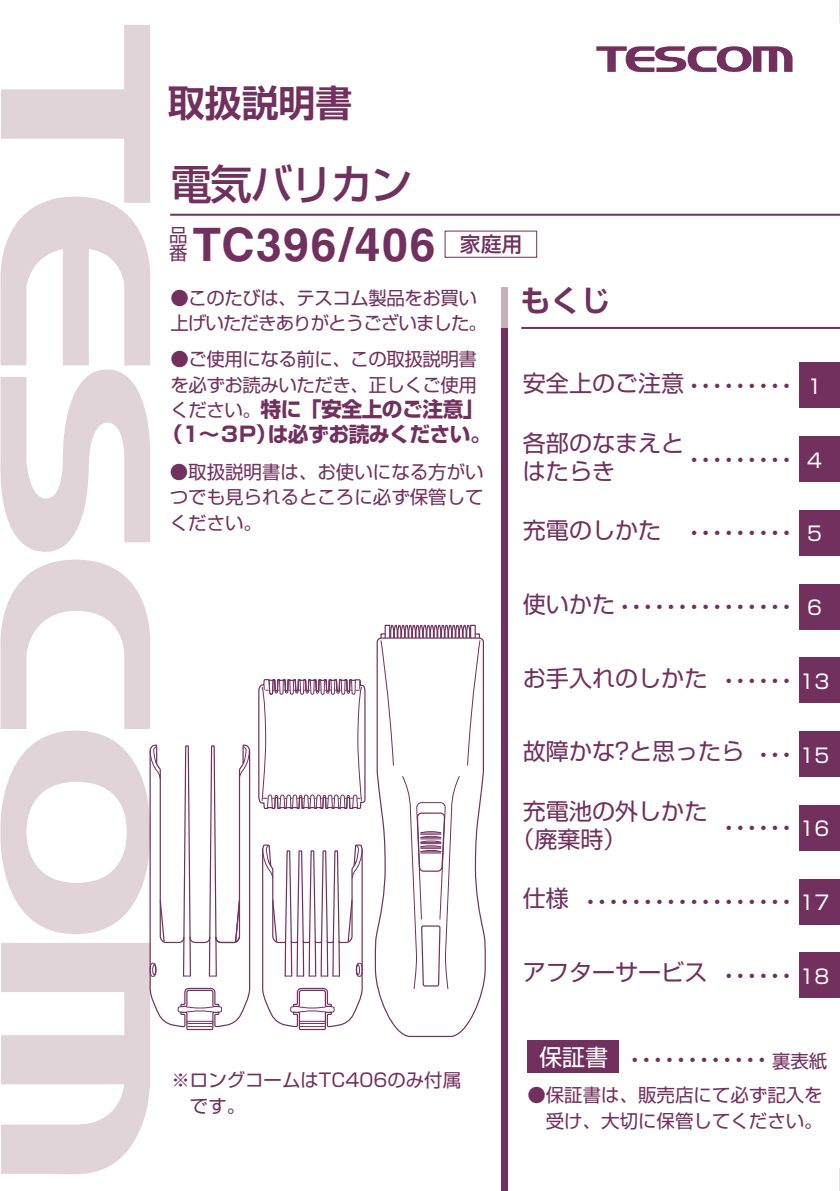
<style>
.page{position:relative;width:840px;height:1191px;background:#fff}
.page>*{position:absolute;margin:0;border:0;box-sizing:border-box;transform-origin:0 0}
.t1{font:700 46.2px "Helvetica";letter-spacing:.03em;color:#71305e}
.t2{font:41.6px "Shin Go Pr 5 Medium 90 msp RKSJ H";letter-spacing:-.035em;color:#71305e}
.t3{font:37px "Shin Go Pr 5 De Bold 90 msp RKSJ H";color:#71305e}
.t4{font:34.6px/73.6px "Shin Go Pr 5 Regular 90 msp RKSJ H";color:#71305e;text-align:right}
.t5{font:30px "Shin Go Pr 5 De Bold 90 msp RKSJ H";color:#71305e}
.t6{font:23px/27.6px "Shin Go Pr 5 Regular 90 msp RKSJ H";color:#71305e}
.t7{font:20.8px/25.4px "Shin Go Pr 5 Bold 90 msp RKSJ H";letter-spacing:-.025em;color:#71305e;text-align:center}
.t8{font:20.8px "Shin Go Pr 5 Medium 90 msp RKSJ H";color:#71305e}
.t9{font:19.6px "Shin Go Pr 5 Regular 90 msp RKSJ H";color:#fff}
.t10{font:18.4px/25.4px "Shin Go Pr 5 Regular 90 msp RKSJ H";color:#71305e}
.t11{font:18.4px/25.4px "Shin Go Pr 5 Regular 90 msp RKSJ H";letter-spacing:-.05em;color:#71305e}
.t12{font:18.4px/25.4px "Shin Go Pr 5 Regular 90 msp RKSJ H";letter-spacing:-.025em;color:#71305e}
.s1{font-family:"Shin Go Pr 5 Regular 90 msp RKSJ H";font-size:18.4px}
.s2{font-size:18.4px}
</style>
<div class="page">
<svg style="left:839px;top:1168px;width:1px;height:22px"></svg>
<svg style="left:839px;top:0;width:1px;height:22px"></svg>
<div style="left:501px;top:325px;width:6px;height:865px;background:#71305e"></div>
<div style="left:501px;top:287px;width:6px;height:40px;background:#c8b0bb"></div>
<svg style="left:596px;top:46px;width:197px;height:26px"></svg>
<hr style="left:170px;top:214px;width:669px;height:2px;background:#71305e">
<hr style="left:521px;top:327px;width:318px;height:2px;background:#71305e">
<div style="left:445px;top:230px;width:92px;height:28px;border:1px solid #71305e"></div>
<div style="left:799px;top:363px;width:40px;height:45px;background:#71305e"></div>
<div style="left:799px;top:436px;width:40px;height:46px;background:#71305e"></div>
<div style="left:799px;top:510px;width:40px;height:45px;background:#71305e"></div>
<div style="left:799px;top:584px;width:40px;height:45px;background:#71305e"></div>
<div style="left:799px;top:657px;width:40px;height:46px;background:#71305e"></div>
<div style="left:799px;top:731px;width:40px;height:45px;background:#71305e"></div>
<div style="left:799px;top:805px;width:40px;height:45px;background:#71305e"></div>
<div style="left:799px;top:878px;width:40px;height:46px;background:#71305e"></div>
<div style="left:799px;top:952px;width:40px;height:46px;background:#71305e"></div>
<div style="left:527px;top:1040px;width:92px;height:33px;background:#71305e"></div>
<svg style="left:374px;top:638px;width:112px;height:399px"></svg>
<svg style="left:380px;top:624px;width:101px;height:142px"></svg>
<svg style="left:402px;top:775px;width:58px;height:214px"></svg>
<svg style="left:0;top:25px;width:251px;height:1149px"></svg>
<svg style="left:258px;top:679px;width:108px;height:351px"></svg>
<h3 class="t3" style="left:168px;top:90px;width:186px">取扱説明書</h3>
<h2 class="t2" style="left:171px;top:168px;width:243px">電気バリカン</h2>
<p class="t10" style="left:169px;top:228px;width:20px;line-height:18.4px">品番</p>
<h1 class="t1" style="left:193px;top:227px;width:244px">TC396/406</h1>
<p class="t8" style="left:460px;top:237px;width:64px">家庭用</p>
<p class="t11" style="left:170px;top:288px;width:318px">●このたびは、テスコム製品をお買い上げいただきありがとうございました。</p>
<p class="t12" style="left:170px;top:349px;width:308px">●ご使用になる前に、この取扱説明書を必ずお読みいただき、正しくご使用</p>
<p class="t7" style="left:162px;top:399px;width:330px"><span class="s1">ください。</span>特に「安全上のご注意」（1～３P）は必ずお読みください。</p>
<p class="t10" style="left:170px;top:461px;width:315px;text-align:justify">●取扱説明書は、お使いになる方がいつでも見られるところに必ず保管してください。</p>
<p class="t10" style="left:190px;top:1069px;width:273px;text-indent:-18px">※ロングコームはTC406のみ付属です。</p>
<h3 class="t5" style="left:520px;top:289px;width:91px">もくじ</h3>
<p class="t6" style="left:523px;top:373px;width:163px">安全上のご注意</p>
<p class="t6" style="left:523px;top:432px;width:163px">各部のなまえとはたらき</p>
<p class="t6" style="left:523px;top:520px;width:140px">充電のしかた</p>
<h3 class="t4" style="left:585px;top:354px;width:209px">……… ……… ……… …………… ……<br>…<br>…… ……………… ……</h3>
<p class="t9" style="left:807px;top:379px;width:16px">1</p>
<p class="t9" style="left:807px;top:453px;width:16px">4</p>
<p class="t9" style="left:807px;top:526px;width:16px">5</p>
<p class="t6" style="left:523px;top:593px;width:94px">使いかた</p>
<p class="t9" style="left:807px;top:600px;width:16px">6</p>
<p class="t6" style="left:523px;top:667px;width:186px">お手入れのしかた</p>
<p class="t9" style="left:800px;top:674px;width:31px">13</p>
<p class="t6" style="left:523px;top:741px;width:223px">故障かな？と思ったら</p>
<p class="t6" style="left:511px;top:800px;width:198px;text-indent:12px">充電池の外しかた（廃棄時）</p>
<p class="t6" style="left:523px;top:887px;width:48px">仕様</p>
<p class="t9" style="left:800px;top:747px;width:31px">15</p>
<p class="t9" style="left:800px;top:821px;width:31px">16</p>
<p class="t9" style="left:800px;top:895px;width:31px">17</p>
<p class="t6" style="left:523px;top:961px;width:186px">アフターサービス</p>
<p class="t9" style="left:800px;top:968px;width:31px">18</p>
<h3 class="t4" style="left:539px;top:1027px;width:290px"><sup>保証書</sup> ………… <span class="s2">裏表紙</span></h3>
<p class="t10" style="left:527px;top:1085px;width:297px">●保証書は、販売店にて必ず記入を　受け、大切に保管してください。</p>
</div>
